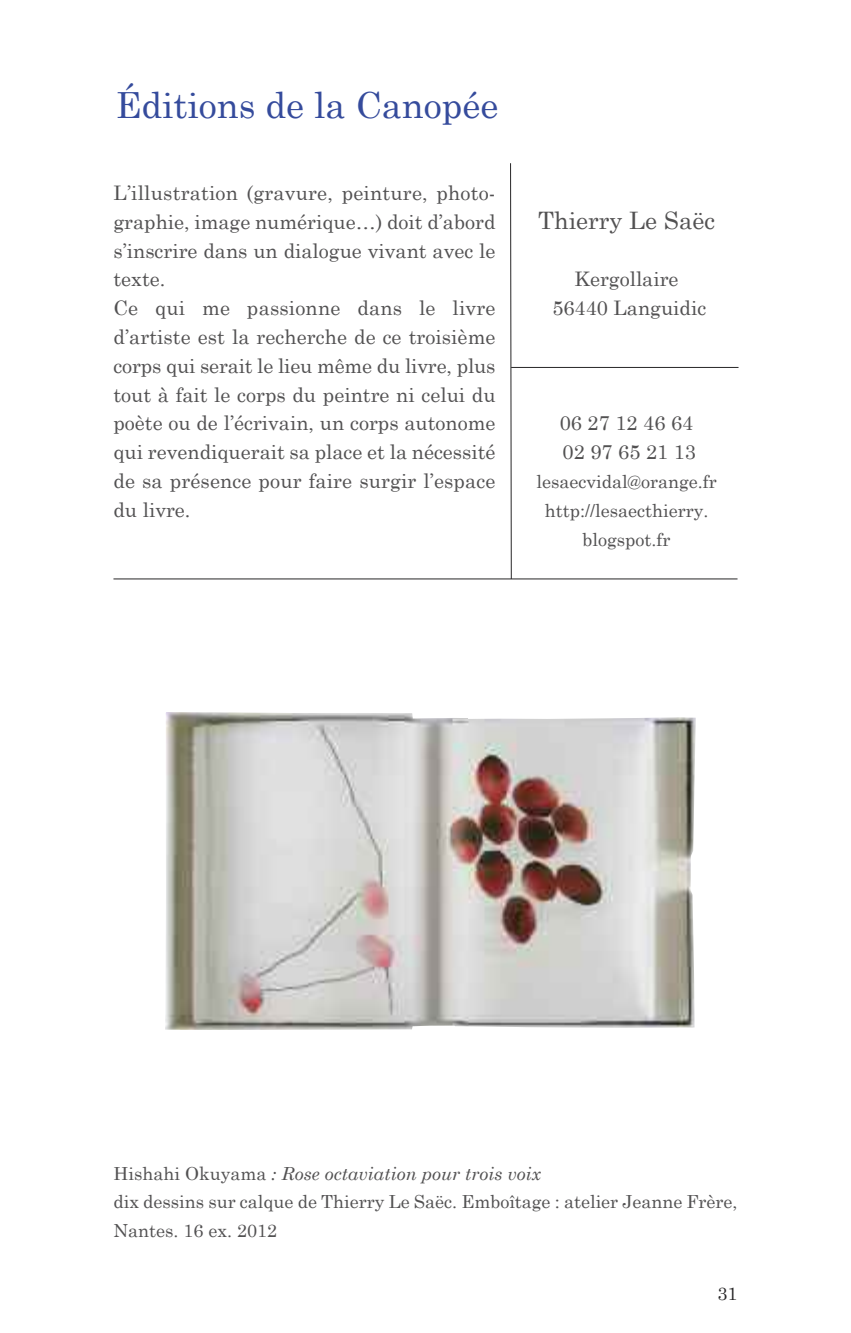
<style>
.page{position:relative;width:851px;height:1333px;background:#fff}
.page>*{position:absolute;margin:0;border:0;box-sizing:border-box;transform-origin:0 0}
.t1{font:36px "Century Schoolbook";color:#354b9c}
.t2{font:24px "Century Schoolbook";color:#525152}
.t3{font:20px/28.8px "Century Schoolbook";color:#525152}
.t4{font:18px/28.8px "Century Schoolbook";color:#525152}
.t5{font:18px "Century Schoolbook";color:#272627}
.s1{font-style:italic}
</style>
<div class="page">
<svg style="left:510px;top:163px;width:1px;height:415px"></svg>
<hr style="left:113px;top:578px;width:624px;height:1px;background:#272627">
<hr style="left:511px;top:367px;width:227px;height:1px;background:#272627">
<img style="left:165px;top:712px;width:530px;height:317px">
<h1 class="t1" style="left:115px;top:82px;width:384px">Éditions de la Canopée</h1>
<p class="t3" style="left:113px;top:178px;width:383px">L’illustration (gravure, peinture, photo&shy;graphie, image numérique…) doit d’abord s’inscrire dans un dialogue vivant avec le texte.<br>Ce qui me passionne dans le livre d’artiste est la recherche de ce troisième corps qui serait le lieu même du livre, plus tout à fait le corps du peintre ni celui du poète ou de l’écrivain, un corps autonome qui revendiquerait sa place et la nécessité de sa présence pour faire surgir l’espace du livre.</p>
<p class="t2" style="left:538px;top:205px;width:178px">Thierry Le Saëc</p>
<p class="t3" style="left:552px;top:264px;width:155px;text-align:center">Kergollaire<br>56440 Languidic</p>
<p class="t3" style="left:559px;top:408px;width:138px">06 27 12 46 64<br>02 97 65 21 13</p>
<p class="t4" style="left:536px;top:466px;width:182px;text-align:center">lesaecvidal@orange.fr http://lesaecthierry. blogspot.fr</p>
<p class="t4" style="left:113px;top:1158px;width:625px">Hishahi Okuyama <span class="s1">: Rose octaviation pour trois voix<br></span>dix dessins sur calque de Thierry Le Saëc. Emboîtage : atelier Jeanne Frère,<br>Nantes. 16 ex. 2012</p>
<p class="t5" style="left:717px;top:1281px;width:22px">31</p>
</div>
